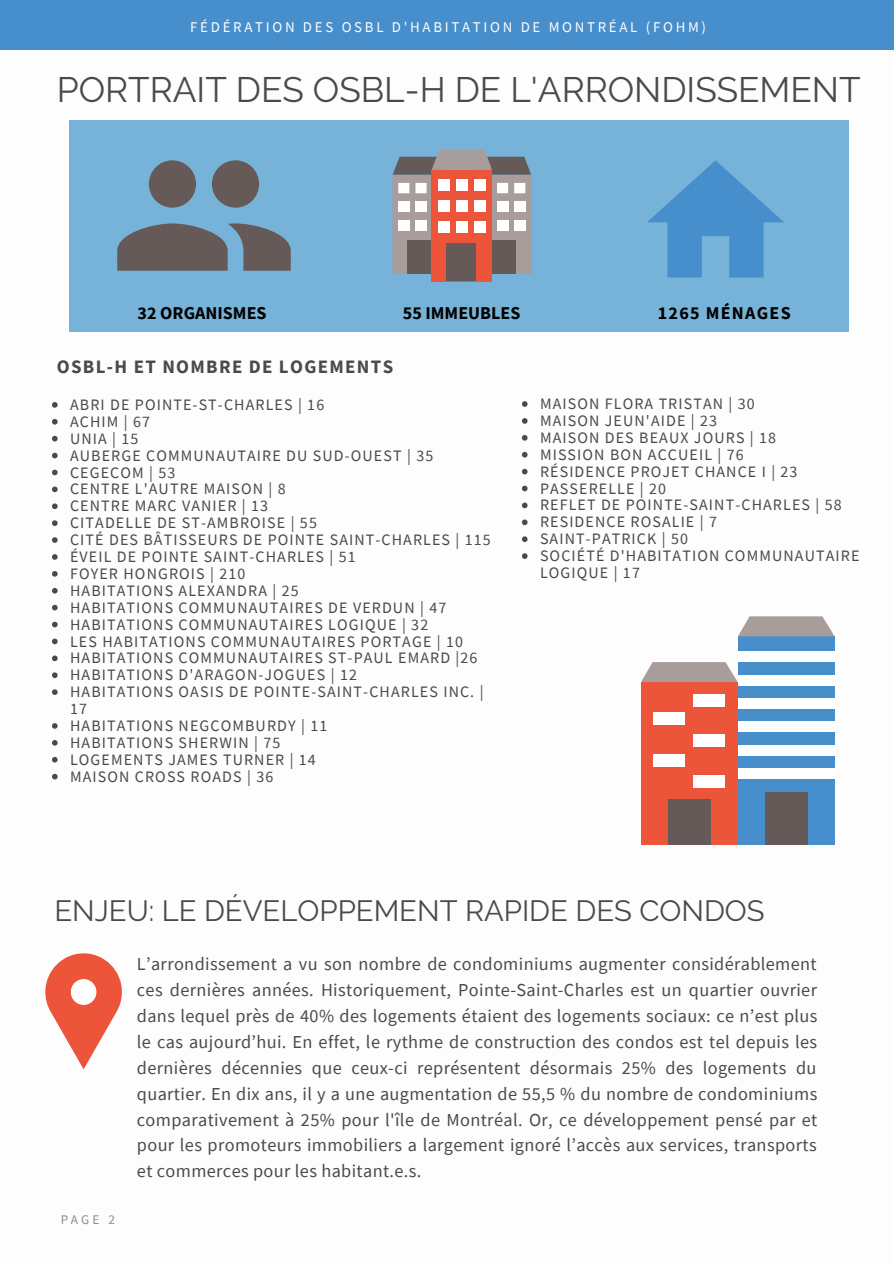
<style>
.page{position:relative;width:894px;height:1264px;background:#fff}
.page>*{position:absolute;margin:0;border:0;box-sizing:border-box;transform-origin:0 0}
.t1{font:35.25px "Raleway";color:#4a4a4d}
.t2{font:29.25px "Raleway";color:#4a4a4d}
.t3{font:700 18.9px "Source Sans Pro";letter-spacing:.07em;color:#4a4a4d}
.t4{font:18.3px/26px "Source Sans Pro";letter-spacing:.02em;color:#4a4a4d;text-align:justify}
.t5{font:700 18px "Source Sans Pro";color:#000}
.t6{font:700 18px "Source Sans Pro";letter-spacing:.07em;color:#000}
.t7{font:15.9px/17px "Source Sans Pro";letter-spacing:.07em;color:#4a4a4d}
.t8{font:14.85px "Source Sans Pro";letter-spacing:.18em;color:#fdfdfd}
.t9{font:13.2px "Source Sans Pro";color:#4a4a4d}
</style>
<div class="page">
<div style="left:0;top:0;width:893px;height:49px;background:#468ecc"></div>
<svg style="left:52px;top:402px;width:6px;height:6px"></svg>
<svg style="left:52px;top:419px;width:6px;height:5px"></svg>
<svg style="left:52px;top:436px;width:6px;height:5px"></svg>
<svg style="left:52px;top:453px;width:6px;height:5px"></svg>
<svg style="left:52px;top:469px;width:6px;height:6px"></svg>
<svg style="left:52px;top:486px;width:6px;height:6px"></svg>
<svg style="left:52px;top:503px;width:6px;height:6px"></svg>
<svg style="left:52px;top:520px;width:6px;height:6px"></svg>
<svg style="left:52px;top:537px;width:6px;height:6px"></svg>
<svg style="left:52px;top:554px;width:6px;height:6px"></svg>
<svg style="left:52px;top:571px;width:6px;height:5px"></svg>
<svg style="left:52px;top:588px;width:6px;height:5px"></svg>
<svg style="left:52px;top:605px;width:6px;height:5px"></svg>
<svg style="left:52px;top:621px;width:6px;height:6px"></svg>
<svg style="left:52px;top:638px;width:6px;height:6px"></svg>
<svg style="left:52px;top:655px;width:6px;height:6px"></svg>
<svg style="left:52px;top:672px;width:6px;height:6px"></svg>
<svg style="left:52px;top:689px;width:6px;height:6px"></svg>
<svg style="left:52px;top:723px;width:6px;height:5px"></svg>
<svg style="left:52px;top:740px;width:6px;height:5px"></svg>
<svg style="left:52px;top:757px;width:6px;height:5px"></svg>
<svg style="left:52px;top:773px;width:6px;height:6px"></svg>
<div style="left:69px;top:120px;width:779px;height:212px;background:#77b3d9"></div>
<div style="left:474px;top:175px;width:57px;height:98px;background:#a79d9a"></div>
<div style="left:497px;top:183px;width:11px;height:10px;background:#fff"></div>
<div style="left:514px;top:183px;width:11px;height:10px;background:#fff"></div>
<div style="left:497px;top:201px;width:11px;height:11px;background:#fff"></div>
<div style="left:514px;top:201px;width:11px;height:11px;background:#fff"></div>
<div style="left:497px;top:220px;width:11px;height:10px;background:#fff"></div>
<div style="left:514px;top:220px;width:11px;height:10px;background:#fff"></div>
<div style="left:488px;top:240px;width:28px;height:33px;background:#655a58"></div>
<div style="left:392px;top:175px;width:57px;height:98px;background:#a79d9a"></div>
<div style="left:398px;top:183px;width:11px;height:10px;background:#fff"></div>
<div style="left:415px;top:183px;width:11px;height:10px;background:#fff"></div>
<div style="left:398px;top:201px;width:11px;height:11px;background:#fff"></div>
<div style="left:415px;top:201px;width:11px;height:11px;background:#fff"></div>
<div style="left:398px;top:220px;width:11px;height:10px;background:#fff"></div>
<div style="left:415px;top:220px;width:11px;height:10px;background:#fff"></div>
<div style="left:406px;top:240px;width:28px;height:33px;background:#655a58"></div>
<div style="left:431px;top:170px;width:61px;height:111px;background:#ed553b"></div>
<svg style="left:392px;top:150px;width:139px;height:25px"></svg>
<div style="left:437px;top:179px;width:12px;height:12px;background:#fff"></div>
<div style="left:456px;top:179px;width:11px;height:12px;background:#fff"></div>
<div style="left:474px;top:179px;width:11px;height:12px;background:#fff"></div>
<div style="left:437px;top:200px;width:12px;height:12px;background:#fff"></div>
<div style="left:456px;top:200px;width:11px;height:12px;background:#fff"></div>
<div style="left:474px;top:200px;width:11px;height:12px;background:#fff"></div>
<div style="left:437px;top:221px;width:12px;height:12px;background:#fff"></div>
<div style="left:456px;top:221px;width:11px;height:12px;background:#fff"></div>
<div style="left:474px;top:221px;width:11px;height:12px;background:#fff"></div>
<div style="left:446px;top:243px;width:30px;height:38px;background:#655a58"></div>
<svg style="left:117px;top:160px;width:174px;height:111px"></svg>
<svg style="left:647px;top:160px;width:137px;height:117px"></svg>
<svg style="left:45px;top:953px;width:77px;height:116px"></svg>
<div style="left:737px;top:636px;width:97px;height:209px;background:#468ecc"></div>
<div style="left:640px;top:682px;width:97px;height:163px;background:#ed553b"></div>
<div style="left:737px;top:652px;width:97px;height:10px;background:#fff"></div>
<div style="left:737px;top:675px;width:97px;height:10px;background:#fff"></div>
<div style="left:737px;top:698px;width:97px;height:10px;background:#fff"></div>
<div style="left:737px;top:721px;width:97px;height:10px;background:#fff"></div>
<div style="left:737px;top:745px;width:97px;height:10px;background:#fff"></div>
<div style="left:737px;top:768px;width:97px;height:10px;background:#fff"></div>
<svg style="left:738px;top:616px;width:96px;height:20px;background:#b2a9a7"></svg>
<svg style="left:641px;top:662px;width:96px;height:20px;background:#b1a8a5"></svg>
<div style="left:693px;top:694px;width:31px;height:12px;background:#fff"></div>
<div style="left:693px;top:734px;width:31px;height:12px;background:#fff"></div>
<div style="left:653px;top:712px;width:31px;height:12px;background:#fff"></div>
<div style="left:653px;top:754px;width:31px;height:12px;background:#fff"></div>
<div style="left:693px;top:775px;width:31px;height:12px;background:#fff"></div>
<div style="left:764px;top:792px;width:43px;height:53px;background:#655a58"></div>
<div style="left:668px;top:799px;width:42px;height:46px;background:#655a58"></div>
<svg style="left:522px;top:401px;width:5px;height:6px"></svg>
<svg style="left:522px;top:418px;width:5px;height:6px"></svg>
<svg style="left:522px;top:435px;width:5px;height:5px"></svg>
<svg style="left:521px;top:452px;width:6px;height:5px"></svg>
<svg style="left:521px;top:469px;width:6px;height:5px"></svg>
<svg style="left:521px;top:485px;width:6px;height:6px"></svg>
<svg style="left:521px;top:502px;width:6px;height:6px"></svg>
<svg style="left:521px;top:519px;width:6px;height:6px"></svg>
<svg style="left:522px;top:536px;width:5px;height:6px"></svg>
<svg style="left:522px;top:553px;width:5px;height:6px"></svg>
<p class="t8" style="left:190px;top:17px;width:517px">FÉDÉRATION DES OSBL D'HABITATION DE MONTRÉAL (FOHM)</p>
<p class="t1" style="left:57px;top:69px;width:805px">PORTRAIT DES OSBL-H DE L'ARRONDISSEMENT</p>
<p class="t5" style="left:138px;top:301px;width:130px">32 ORGANISMES</p>
<p class="t5" style="left:402px;top:301px;width:119px">55 IMMEUBLES</p>
<p class="t6" style="left:657px;top:301px;width:134px">1265 MÉNAGES</p>
<p class="t3" style="left:57px;top:355px;width:338px">OSBL-H ET NOMBRE DE LOGEMENTS</p>
<p class="t7" style="left:70px;top:396px;width:255px">ABRI DE POINTE-ST-CHARLES | 16</p>
<p class="t7" style="left:70px;top:413px;width:81px">ACHIM | 67</p>
<p class="t7" style="left:70px;top:429px;width:70px">UNIA | 15</p>
<p class="t7" style="left:70px;top:446px;width:364px">AUBERGE COMMUNAUTAIRE DU SUD-OUEST | 35</p>
<p class="t7" style="left:70px;top:463px;width:107px">CEGECOM | 53</p>
<p class="t7" style="left:70px;top:480px;width:217px">CENTRE L'AUTRE MAISON | 8</p>
<p class="t7" style="left:70px;top:497px;width:199px">CENTRE MARC VANIER | 13</p>
<p class="t7" style="left:70px;top:514px;width:248px">CITADELLE DE ST-AMBROISE | 55</p>
<p class="t7" style="left:70px;top:531px;width:422px">CITÉ DES BÂTISSEURS DE POINTE SAINT-CHARLES | 115</p>
<p class="t7" style="left:70px;top:548px;width:287px">ÉVEIL DE POINTE SAINT-CHARLES | 51</p>
<p class="t7" style="left:70px;top:565px;width:177px">FOYER HONGROIS | 210</p>
<p class="t7" style="left:70px;top:581px;width:230px">HABITATIONS ALEXANDRA | 25</p>
<p class="t7" style="left:70px;top:598px;width:377px">HABITATIONS COMMUNAUTAIRES DE VERDUN | 47</p>
<p class="t7" style="left:70px;top:615px;width:359px">HABITATIONS COMMUNAUTAIRES LOGIQUE | 32</p>
<p class="t7" style="left:70px;top:632px;width:394px">LES HABITATIONS COMMUNAUTAIRES PORTAGE | 10</p>
<p class="t7" style="left:70px;top:649px;width:409px">HABITATIONS COMMUNAUTAIRES ST-PAUL EMARD |26</p>
<p class="t7" style="left:70px;top:666px;width:288px">HABITATIONS D'ARAGON-JOGUES | 12</p>
<p class="t7" style="left:70px;top:683px;width:415px">HABITATIONS OASIS DE POINTE-SAINT-CHARLES INC. |<br>17</p>
<p class="t7" style="left:70px;top:717px;width:259px">HABITATIONS NEGCOMBURDY | 11</p>
<p class="t7" style="left:70px;top:733px;width:212px">HABITATIONS SHERWIN | 75</p>
<p class="t7" style="left:70px;top:750px;width:247px">LOGEMENTS JAMES TURNER | 14</p>
<p class="t7" style="left:70px;top:767px;width:205px">MAISON CROSS ROADS | 36</p>
<p class="t7" style="left:540px;top:395px;width:216px">MAISON FLORA TRISTAN | 30</p>
<p class="t7" style="left:540px;top:412px;width:178px">MAISON JEUN'AIDE | 23</p>
<p class="t7" style="left:540px;top:429px;width:237px">MAISON DES BEAUX JOURS | 18</p>
<p class="t7" style="left:540px;top:445px;width:205px">MISSION BON ACCUEIL | 76</p>
<p class="t7" style="left:540px;top:462px;width:259px">RÉSIDENCE PROJET CHANCE I | 23</p>
<p class="t7" style="left:540px;top:479px;width:128px">PASSERELLE | 20</p>
<p class="t7" style="left:540px;top:496px;width:303px">REFLET DE POINTE-SAINT-CHARLES | 58</p>
<p class="t7" style="left:540px;top:513px;width:178px">RESIDENCE ROSALIE | 7</p>
<p class="t7" style="left:540px;top:530px;width:149px">SAINT-PATRICK | 50</p>
<p class="t7" style="left:540px;top:547px;width:321px">SOCIÉTÉ D'HABITATION COMMUNAUTAIRE<br>LOGIQUE | 17</p>
<p class="t2" style="left:54px;top:893px;width:711px">ENJEU: LE DÉVELOPPEMENT RAPIDE DES CONDOS</p>
<p class="t9" style="left:60px;top:1210px;width:56px">PAGE 2</p>
<p class="t4" style="left:137px;top:950px;width:681px">L’arrondissement a vu son nombre de condominiums augmenter considérablement ces dernières années. Historiquement, Pointe-Saint-Charles est un quartier ouvrier dans lequel près de 40% des logements étaient des logements sociaux: ce n’est plus le cas aujourd’hui. En effet, le rythme de construction des condos est tel depuis les dernières décennies que ceux-ci représentent désormais 25% des logements du quartier. En dix ans, il y a une augmentation de 55,5 % du nombre de condominiums comparativement à 25% pour l'île de Montréal. Or, ce développement pensé par et pour les promoteurs immobiliers a largement ignoré l’accès aux services, transports et commerces pour les habitant.e.s.</p>
</div>
